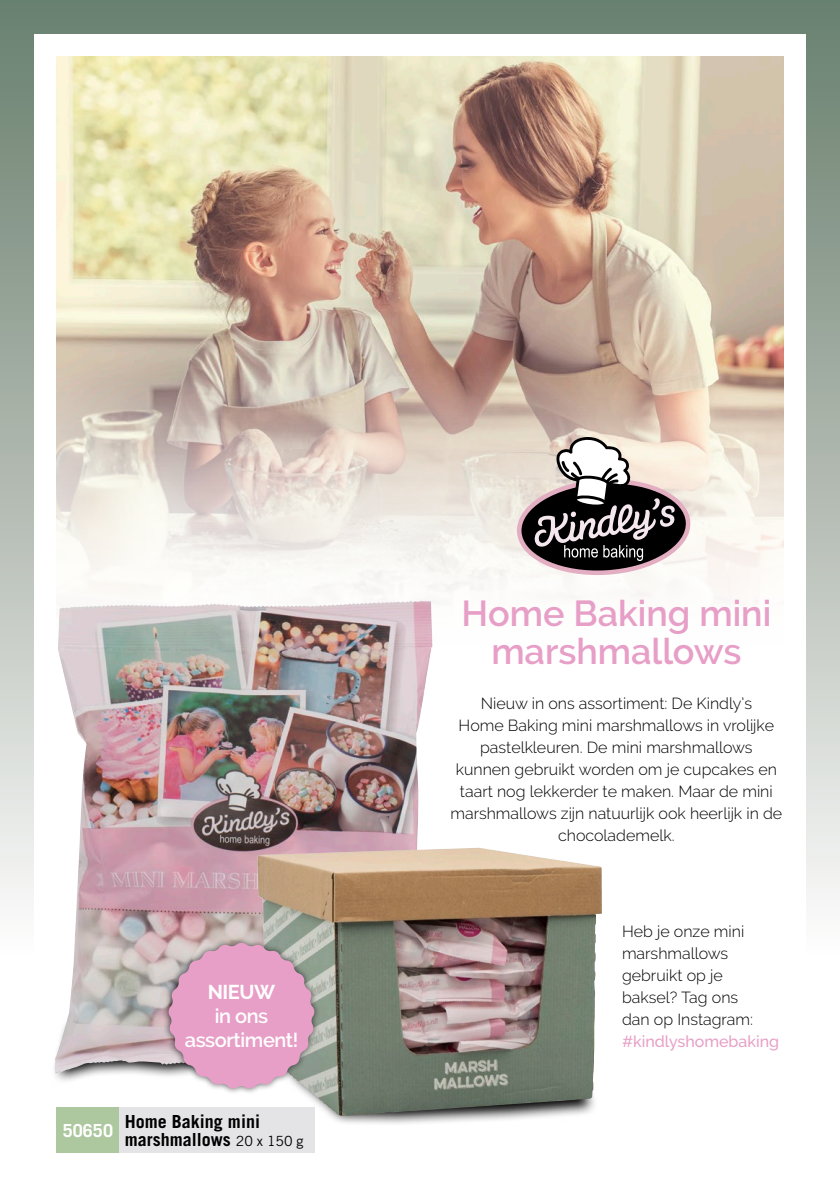
<style>
.page{position:relative;width:840px;height:1191px;background:#fff}
.page>*{position:absolute;margin:0;border:0;box-sizing:border-box;transform-origin:0 0}
.Productnaam{font:600 36px/38px "Raleway";color:#e79fc7;text-align:center}
.Productnaam-2{font:600 20px/24px "Raleway";letter-spacing:-.02em;color:#fff;text-align:center}
.Productnaam-3{font:700 18px/18px "Trade Gothic";color:#000}
.Artikelnummer{font:700 18px "Trade Gothic";color:#fff}
.Productnaam-4{font:300 16px/22px "Raleway";color:#000;text-align:center}
.s1{font-weight:700}
.s2{font-weight:400;font-size:14px}
.s3{font-weight:500;color:#e79fc7}
</style>
<div class="page">
<div style="left:0;top:0;width:839px;height:957px;background:linear-gradient(to bottom,#677d6b,#fcfafa)"></div>
<div style="left:34px;top:34px;width:771px;height:1037px;background:#fff"></div>
<svg style="left:54px;top:1065px;width:495px;height:61px"></svg>
<svg style="left:61px;top:1073px;width:196px;height:31px"></svg>
<img style="left:57px;top:57px;width:725px;height:589px">
<img style="left:55px;top:600px;width:375px;height:473px">
<svg style="left:516px;top:436px;width:174px;height:139px"></svg>
<img style="left:257px;top:847px;width:344px;height:269px">
<div style="left:119px;top:1107px;width:195px;height:45px;background:#e4e3e5"></div>
<div style="left:57px;top:1107px;width:62px;height:45px;background:#adc89e"></div>
<div style="left:162px;top:936px;width:158px;height:158px;background:#000;opacity:.65"></div>
<svg style="left:168px;top:942px;width:147px;height:147px;background:#daa5c1"></svg>
<p class="Productnaam-2" style="left:185px;top:979px;width:115px"><span class="s1">NIEUW<br></span>in ons assortiment!</p>
<p class="Artikelnummer" style="left:63px;top:1119px;width:52px">50650</p>
<p class="Productnaam-3" style="left:125px;top:1112px;width:180px">Home Baking mini marshmallows <span class="s2">20 x 150 g</span></p>
<p class="Productnaam" style="left:461px;top:594px;width:311px">Home Baking mini marshmallows</p>
<p class="Productnaam-4" style="left:450px;top:692px;width:333px">Nieuw in ons assortiment: De Kindly’s<br>Home Baking mini marshmallows in vrolijke pastelkleuren. De mini marshmallows<br>kunnen gebruikt worden om je cupcakes en taart nog lekkerder te maken. Maar de mini marshmallows zijn natuurlijk ook heerlijk in de chocolademelk.</p>
<p class="Productnaam-4" style="left:621px;top:920px;width:158px;text-align:left">Heb je onze mini marshmallows gebruikt op je baksel? Tag ons<br>dan op Instagram: <span class="s3">#kindlyshomebaking</span></p>
</div>
